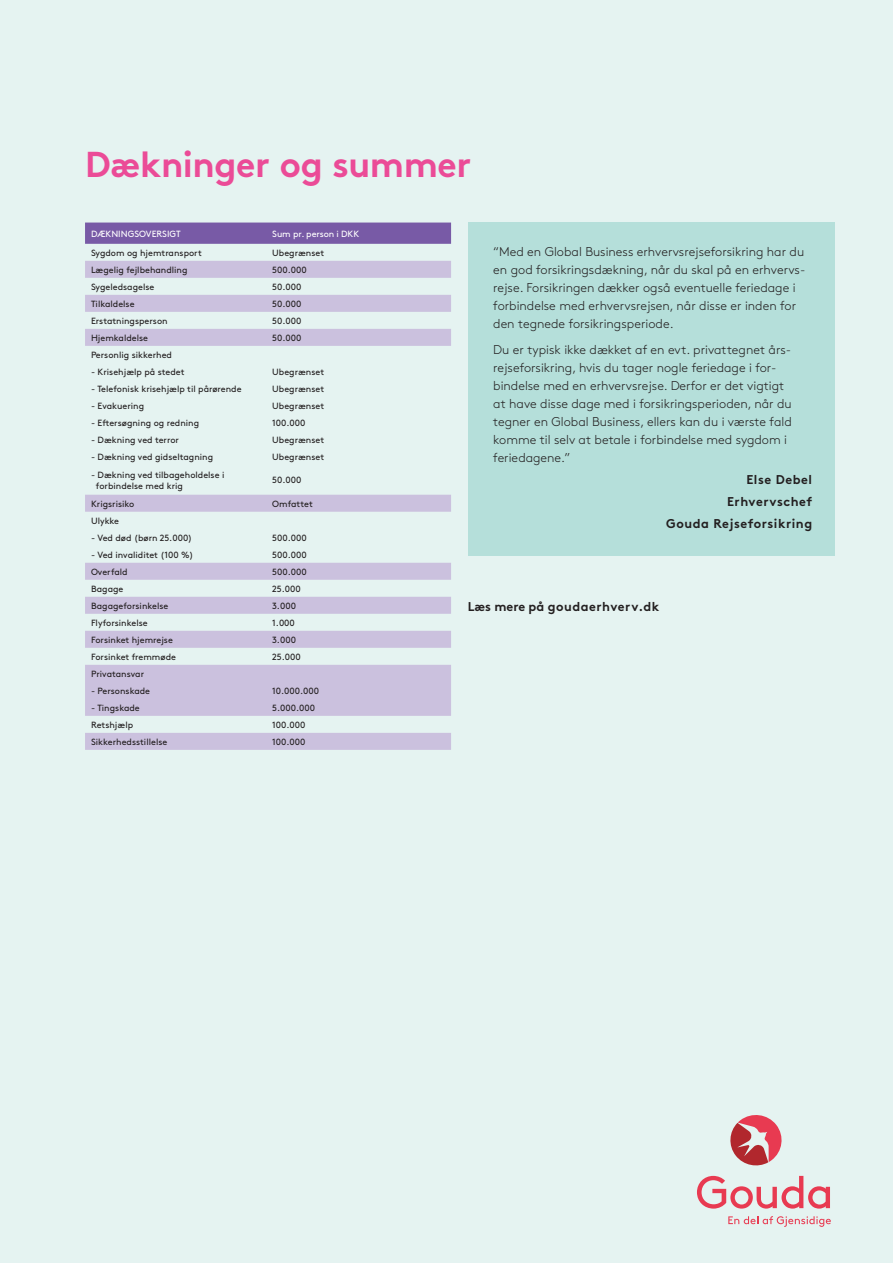
<style>
.page{position:relative;width:893px;height:1263px;background:#e5f3f1}
.page>*{position:absolute;margin:0;border:0;box-sizing:border-box;transform-origin:0 0}
.t1{font:36px "Gjen Brown OT Bold Alt";letter-spacing:-.01em;color:#eb4b97}
.t2{font:300 12.75px/18px "Gjen Brown OT";color:#231f20}
.t3{font:12.75px/21.8px "Gjen Brown OT Bold Alt";letter-spacing:.04em;color:#231f20;text-align:right}
.t4{font:9px/10.8px "Gjen Brown OT";color:#231f20}
.t5{font:9px "Gjen Brown OT";letter-spacing:-.01em;color:#fff}
</style>
<div class="page">
<svg style="left:730px;top:1115px;width:52px;height:51px"></svg>
<svg style="left:697px;top:1176px;width:133px;height:32px"></svg>
<svg style="left:728px;top:1216px;width:103px;height:11px"></svg>
<div style="left:468px;top:222px;width:367px;height:333px;background:#b5dfda"></div>
<div style="left:85px;top:223px;width:366px;height:21px;background:#785aa6"></div>
<svg style="left:85px;top:261px;width:366px;height:489px"></svg>
<h1 class="t1" style="left:85px;top:136px;width:388px">Dækninger og summer</h1>
<p class="t5" style="left:91px;top:227px;width:91px">DÆKNINGSOVERSIGT</p>
<p class="t5" style="left:272px;top:227px;width:88px">Sum pr. person i DKK</p>
<p class="t4" style="left:91px;top:246px;width:112px">Sygdom og hjemtransport</p>
<p class="t4" style="left:272px;top:246px;width:53px">Ubegrænset</p>
<p class="t4" style="left:91px;top:263px;width:98px">Lægelig fejlbehandling</p>
<p class="t4" style="left:272px;top:263px;width:36px">500.000</p>
<p class="t4" style="left:91px;top:280px;width:65px">Sygeledsagelse</p>
<p class="t4" style="left:272px;top:280px;width:31px">50.000</p>
<p class="t4" style="left:91px;top:297px;width:45px">Tilkaldelse</p>
<p class="t4" style="left:272px;top:297px;width:31px">50.000</p>
<p class="t4" style="left:91px;top:314px;width:78px">Erstatningsperson</p>
<p class="t4" style="left:272px;top:314px;width:31px">50.000</p>
<p class="t4" style="left:91px;top:331px;width:59px">Hjemkaldelse</p>
<p class="t4" style="left:272px;top:331px;width:31px">50.000</p>
<p class="t4" style="left:91px;top:348px;width:83px">Personlig sikkerhed</p>
<p class="t4" style="left:91px;top:365px;width:95px">- Krisehjælp på stedet</p>
<p class="t4" style="left:272px;top:365px;width:53px">Ubegrænset</p>
<p class="t4" style="left:91px;top:382px;width:152px">- Telefonisk krisehjælp til pårørende</p>
<p class="t4" style="left:272px;top:382px;width:53px">Ubegrænset</p>
<p class="t4" style="left:91px;top:399px;width:55px">- Evakuering</p>
<p class="t4" style="left:272px;top:399px;width:53px">Ubegrænset</p>
<p class="t4" style="left:91px;top:416px;width:110px">- Eftersøgning og redning</p>
<p class="t4" style="left:272px;top:416px;width:35px">100.000</p>
<p class="t4" style="left:91px;top:433px;width:89px">- Dækning ved terror</p>
<p class="t4" style="left:272px;top:433px;width:53px">Ubegrænset</p>
<p class="t4" style="left:91px;top:451px;width:124px">- Dækning ved gidseltagning</p>
<p class="t4" style="left:272px;top:451px;width:53px">Ubegrænset</p>
<p class="t4" style="left:96px;top:468px;width:130px;text-indent:-5px">- Dækning ved tilbageholdelse i forbindelse med krig</p>
<p class="t4" style="left:272px;top:474px;width:31px">50.000</p>
<p class="t4" style="left:91px;top:497px;width:45px">Krigsrisiko</p>
<p class="t4" style="left:272px;top:497px;width:42px">Omfattet</p>
<p class="t4" style="left:91px;top:514px;width:30px">Ulykke</p>
<p class="t4" style="left:91px;top:531px;width:103px">- Ved død (børn 25.000)</p>
<p class="t4" style="left:272px;top:531px;width:36px">500.000</p>
<p class="t4" style="left:91px;top:548px;width:104px">- Ved invaliditet (100 %)</p>
<p class="t4" style="left:272px;top:548px;width:36px">500.000</p>
<p class="t4" style="left:91px;top:565px;width:38px">Overfald</p>
<p class="t4" style="left:272px;top:565px;width:36px">500.000</p>
<p class="t4" style="left:91px;top:582px;width:34px">Bagage</p>
<p class="t4" style="left:272px;top:582px;width:30px">25.000</p>
<p class="t4" style="left:91px;top:599px;width:79px">Bagageforsinkelse</p>
<p class="t4" style="left:272px;top:599px;width:25px">3.000</p>
<p class="t4" style="left:91px;top:616px;width:58px">Flyforsinkelse</p>
<p class="t4" style="left:272px;top:616px;width:24px">1.000</p>
<p class="t4" style="left:91px;top:633px;width:83px">Forsinket hjemrejse</p>
<p class="t4" style="left:272px;top:633px;width:25px">3.000</p>
<p class="t4" style="left:91px;top:650px;width:86px">Forsinket fremmøde</p>
<p class="t4" style="left:272px;top:650px;width:30px">25.000</p>
<p class="t4" style="left:91px;top:667px;width:55px">Privatansvar</p>
<p class="t4" style="left:91px;top:684px;width:61px">- Personskade</p>
<p class="t4" style="left:272px;top:684px;width:48px">10.000.000</p>
<p class="t4" style="left:91px;top:701px;width:50px">- Tingskade</p>
<p class="t4" style="left:272px;top:701px;width:44px">5.000.000</p>
<p class="t4" style="left:91px;top:718px;width:44px">Retshjælp</p>
<p class="t4" style="left:272px;top:718px;width:35px">100.000</p>
<p class="t4" style="left:91px;top:735px;width:78px">Sikkerhedsstillelse</p>
<p class="t4" style="left:272px;top:735px;width:35px">100.000</p>
<p class="t2" style="left:493px;top:242px;width:314px">“Med en Global Business erhvervsrejseforsikring har du en god forsikringsdækning, når du skal på en erhvervs&shy;rejse. Forsikringen dækker også eventuelle feriedage i forbindelse med erhvervsrejsen, når disse er inden for den tegnede forsikringsperiode.</p>
<p class="t2" style="left:493px;top:340px;width:300px">Du er typisk ikke dækket af en evt. privattegnet års&shy;rejseforsikring, hvis du tager nogle feriedage i for&shy;bindelse med en erhvervsrejse. Derfor er det vigtigt at have disse dage med i forsikringsperioden, når du tegner en Global Business, ellers kan du i værste fald komme til selv at betale i forbindelse med sygdom i feriedagene.”</p>
<h2 class="t3" style="left:666px;top:467px;width:148px">Else Debel<br>Erhvervschef<br>Gouda Rejseforsikring</h2>
<h2 class="t3" style="left:468px;top:594px;width:193px">Læs mere på goudaerhverv.dk</h2>
</div>
